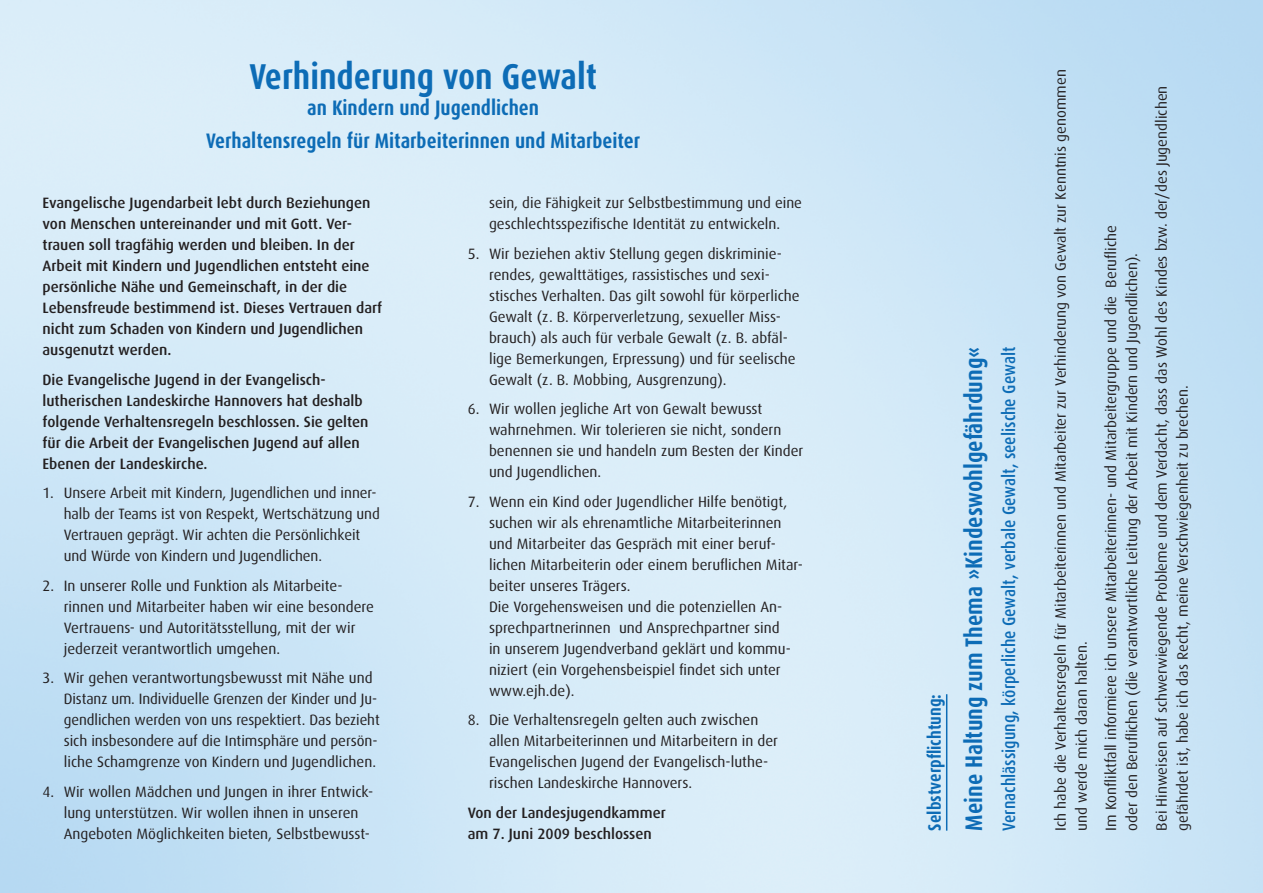
<style>
.page{position:relative;width:1263px;height:893px;background:#fff}
.page>*{position:absolute;margin:0;border:0;box-sizing:border-box;transform-origin:0 0}
.t1{font:700 36px "Dax Condensed";color:#0d6cb6}
.t2{font:700 24px "Dax Condensed";color:#0d6cb6}
.t3{font:700 21px/33.8px "Dax Condensed";color:#0d6cb6;text-align:center}
.t4{font:500 18px "Dax Condensed";color:#0d6cb6}
.t5{font:700 18px "Dax Condensed";color:#0d6cb6}
.t6{font:15px/21px "Dax Pro";color:#231f20}
.t7{font:500 15px/21px "Dax Pro";color:#231f20}
</style>
<div class="page">
<hr style="left:946px;top:694px;width:1px;height:137px;background:#0d6cb6">
<h1 class="t1" style="left:249px;top:57px;width:349px">Verhinderung von Gewalt</h1>
<h3 class="t3" style="left:206px;top:91px;width:436px">an Kindern und Jugendlichen<br>Verhaltensregeln für Mitarbeiterinnen und Mitarbeiter</h3>
<p class="t7" style="left:43px;top:192px;width:341px">Evangelische Jugendarbeit lebt durch Beziehungen von Menschen untereinander und mit Gott. Ver&shy;trauen soll tragfähig werden und bleiben. In der Arbeit mit Kindern und Jugendlichen entsteht eine persönliche Nähe und Gemeinschaft, in der die Lebensfreude bestimmend ist. Dieses Vertrauen darf nicht zum Schaden von Kindern und Jugendlichen ausgenutzt werden.</p>
<p class="t7" style="left:43px;top:369px;width:328px">Die Evangelische Jugend in der Evangelisch&shy;lutherischen Landeskirche Hannovers hat deshalb folgende Verhaltensregeln beschlossen. Sie gelten für die Arbeit der Evangelischen Jugend auf allen Ebenen der Landeskirche.</p>
<p class="t6" style="left:64px;top:482px;width:318px;text-indent:-21px">1. Unsere Arbeit mit Kindern, Jugendlichen und inner&shy;halb der Teams ist von Respekt, Wertschätzung und Vertrauen geprägt. Wir achten die Persönlichkeit und Würde von Kindern und Jugendlichen.</p>
<p class="t6" style="left:64px;top:575px;width:312px;text-indent:-21px">2. In unserer Rolle und Funktion als Mitarbeite&shy;rinnen und Mitarbeiter haben wir eine besondere Vertrauens- und Autoritätsstellung, mit der wir jederzeit verantwortlich umgehen.</p>
<p class="t6" style="left:64px;top:667px;width:317px;text-indent:-21px">3. Wir gehen verantwortungsbewusst mit Nähe und Distanz um. Individuelle Grenzen der Kinder und Ju&shy;gendlichen werden von uns respektiert. Das bezieht sich insbesondere auf die Intimsphäre und persön&shy;liche Schamgrenze von Kindern und Jugendlichen.</p>
<p class="t6" style="left:64px;top:781px;width:311px;text-indent:-21px">4. Wir wollen Mädchen und Jungen in ihrer Entwick&shy;lung unterstützen. Wir wollen ihnen in unseren<br>Angeboten Möglichkeiten bieten, Selbstbewusst-</p>
<p class="t6" style="left:489px;top:192px;width:314px">sein, die Fähigkeit zur Selbstbestimmung und eine geschlechtsspezifische Identität zu entwickeln.</p>
<p class="t6" style="left:489px;top:243px;width:312px;text-indent:-21px">5. Wir beziehen aktiv Stellung gegen diskriminie&shy;rendes, gewalttätiges, rassistisches und sexi&shy;stisches Verhalten. Das gilt sowohl für körperliche Gewalt (z. B. Körperverletzung, sexueller Miss&shy;brauch) als auch für verbale Gewalt (z. B. abfäl&shy;lige Bemerkungen, Erpressung) und für seelische Gewalt (z. B. Mobbing, Ausgrenzung).</p>
<p class="t6" style="left:489px;top:398px;width:316px;text-indent:-21px">6. Wir wollen jegliche Art von Gewalt bewusst wahrnehmen. Wir tolerieren sie nicht, sondern benennen sie und handeln zum Besten der Kinder und Jugendlichen.</p>
<p class="t6" style="left:489px;top:491px;width:315px;text-indent:-21px">7. Wenn ein Kind oder Jugendlicher Hilfe benötigt, suchen wir als ehrenamtliche Mitarbeiterinnen und Mitarbeiter das Gespräch mit einer beruf&shy;lichen Mitarbeiterin oder einem beruflichen Mitar&shy;beiter unseres Trägers.<br>Die Vorgehensweisen und die potenziellen An&shy;sprechpartnerinnen und Ansprechpartner sind<br>in unserem Jugendverband geklärt und kommu&shy;niziert (ein Vorgehensbeispiel findet sich unter www.ejh.de).</p>
<p class="t6" style="left:489px;top:709px;width:291px;text-indent:-21px">8. Die Verhaltensregeln gelten auch zwischen allen Mitarbeiterinnen und Mitarbeitern in der Evangelischen Jugend der Evangelisch-luthe&shy;rischen Landeskirche Hannovers.</p>
<p class="t7" style="left:468px;top:802px;width:200px">Von der Landesjugendkammer am 7. Juni 2009 beschlossen</p>
<p class="t5" style="left:924px;top:831px;width:138px;rotate:-90deg">Selbstverpflichtung:</p>
<h2 class="t2" style="left:961px;top:831px;width:486px;rotate:-90deg">Meine Haltung zum Thema »Kindeswohlgefährdung«</h2>
<p class="t4" style="left:999px;top:831px;width:485px;rotate:-90deg">Vernachlässigung, körperliche Gewalt, verbale Gewalt, seelische Gewalt</p>
<p class="t6" style="left:1049px;top:831px;width:763px;rotate:-90deg">Ich habe die Verhaltensregeln für Mitarbeiterinnen und Mitarbeiter zur Verhinderung von Gewalt zur Kenntnis genommen und werde mich daran halten.</p>
<p class="t6" style="left:1100px;top:831px;width:607px;rotate:-90deg">Im Konfliktfall informiere ich unsere Mitarbeiterinnen- und Mitarbeitergruppe und die Berufliche oder den Beruflichen (die verantwortliche Leitung der Arbeit mit Kindern und Jugendlichen).</p>
<p class="t6" style="left:1150px;top:831px;width:747px;rotate:-90deg">Bei Hinweisen auf schwerwiegende Probleme und dem Verdacht, dass das Wohl des Kindes bzw. der/des Jugendlichen gefährdet ist, habe ich das Recht, meine Verschwiegenheit zu brechen.</p>
</div>
